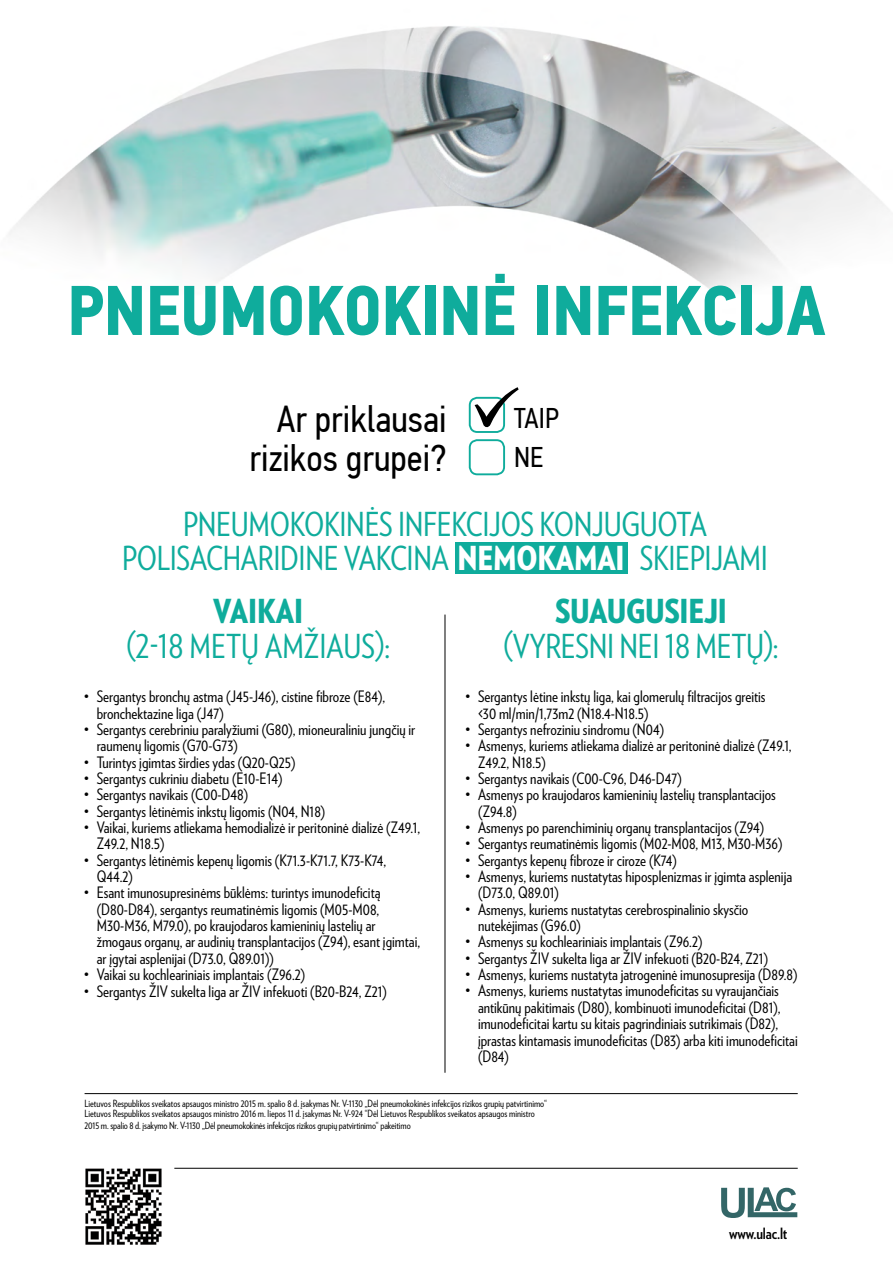
<style>
.page{position:relative;width:893px;height:1263px;background:#fff}
.page>*{position:absolute;margin:0;border:0;box-sizing:border-box;transform-origin:0 0}
.t1{font:700 70.5px "PF Din Text Cond Pro";color:#0fac9c}
.t2{font:37.5px/39px "PF Din Text Cond Pro";color:#000;text-align:right}
.t3{font:33px "Verlag Condensed";letter-spacing:-.01em;color:#0fac9c}
.t4{font:900 33px "Verlag Condensed";letter-spacing:-.01em;color:#0fac9c}
.t5{font:28.5px/39px "PF Din Text Cond Pro";color:#000}
.t6{font:15.75px/16.4px "Verlag Condensed";color:#000}
.t7{font:700 15.6px "Verlag Condensed";letter-spacing:-.01em;color:#000}
.t8{font:9.9px/10.5px "Verlag Condensed";color:#000}
.s1{font-weight:900;color:#fff}
</style>
<div class="page">
<img style="left:9px;top:26px;width:880px;height:268px">
<hr style="left:445px;top:614px;width:1px;height:459px;background:#000">
<hr style="left:85px;top:1093px;width:713px;height:1px;background:#000">
<hr style="left:174px;top:1168px;width:624px;height:1px;background:#000">
<div style="left:469px;top:397px;width:36px;height:36px;border:2px solid #0fac9c;border-radius:8px"></div>
<div style="left:469px;top:439px;width:36px;height:36px;border:2px solid #0fac9c;border-radius:8px"></div>
<svg style="left:475px;top:387px;width:44px;height:40px"></svg>
<img style="left:85px;top:1168px;width:77px;height:77px">
<svg style="left:721px;top:1187px;width:76px;height:31px"></svg>
<div style="left:455px;top:542px;width:172px;height:32px;background:#0fac9c"></div>
<h1 class="t1" style="left:67px;top:268px;width:760px">PNEUMOKOKINĖ INFEKCIJA</h1>
<h2 class="t2" style="left:250px;top:399px;width:198px">Ar priklausai rizikos grupei?</h2>
<h3 class="t5" style="left:514px;top:398px;width:46px">TAIP<br>NE</h3>
<h3 class="t3" style="left:183px;top:500px;width:267px">Pneumokokinėsinfekcij</h3>
<h3 class="t3" style="left:501px;top:500px;width:187px">oskonjuguota</h3>
<h3 class="t3" style="left:122px;top:535px;width:49px">polisac</h3>
<h3 class="t3" style="left:223px;top:535px;width:32px">haridinevakcina</h3>
<h3 class="t3" style="left:458px;top:535px;width:195px"><span class="s1">NEMOKAMAI</span> skiepijami</h3>
<h3 class="t4" style="left:213px;top:585px;width:92px">VAIKAI</h3>
<h3 class="t3" style="left:126px;top:622px;width:73px">(2-18 met</h3>
<h3 class="t3" style="left:241px;top:622px;width:34px">ų amžia</h3>
<h3 class="t3" style="left:343px;top:622px;width:48px">us):</h3>
<h3 class="t4" style="left:555px;top:585px;width:173px">SUAUGUSIEJI</h3>
<h3 class="t3" style="left:504px;top:622px;width:54px">(vyresninei</h3>
<h3 class="t3" style="left:665px;top:622px;width:41px">18 met</h3>
<h3 class="t3" style="left:746px;top:622px;width:34px">ų):</h3>
<p class="t6" style="left:478px;top:688px;width:289px;text-indent:-13px">• Sergantys lėtine inkstų liga, kai glomerulų filtracijos greitis &lt;30 ml/min/1,73m2 (N18.4-N18.5)</p>
<p class="t6" style="left:465px;top:720px;width:200px">• Sergantys nefroziniu sindromu (N04)</p>
<p class="t6" style="left:478px;top:737px;width:315px;text-indent:-13px">• Asmenys, kuriems atliekama dializė ar peritoninė dializė (Z49.1,<br>Z49.2, N18.5)</p>
<p class="t6" style="left:465px;top:769px;width:218px">• Sergantys navikais (C00-C96, D46-D47)</p>
<p class="t6" style="left:478px;top:786px;width:299px;text-indent:-13px">• Asmenys po kraujodaros kamieninių lastelių transplantacijos (Z94.8)</p>
<p class="t6" style="left:465px;top:818px;width:300px">• Asmenys po parenchiminių organų transplantacijos (Z94)</p>
<p class="t6" style="left:465px;top:835px;width:319px">• Sergantys reumatinėmis ligomis (M02-M08, M13, M30-M36)</p>
<p class="t6" style="left:465px;top:851px;width:213px">• Sergantys kepenų fibroze ir ciroze (K74)</p>
<p class="t6" style="left:478px;top:867px;width:316px;text-indent:-13px">• Asmenys, kuriems nustatytas hiposplenizmas ir įgimta asplenija (D73.0, Q89.01)</p>
<p class="t6" style="left:478px;top:900px;width:272px;text-indent:-13px">• Asmenys, kuriems nustatytas cerebrospinalinio skysčio nutekėjimas (G96.0)</p>
<p class="t6" style="left:465px;top:933px;width:239px">• Asmenys su kochleariniais implantais (Z96.2)</p>
<p class="t6" style="left:465px;top:949px;width:304px">• Sergantys ŽIV sukelta liga ar ŽIV infekuoti (B20-B24, Z21)</p>
<p class="t6" style="left:465px;top:966px;width:334px">• Asmenys, kuriems nustatyta jatrogeninė imunosupresija (D89.8)</p>
<p class="t6" style="left:478px;top:982px;width:321px;text-indent:-13px">• Asmenys, kuriems nustatytas imunodeficitas su vyraujančiais antikūnų pakitimais (D80), kombinuoti imunodeficitai (D81), imunodeficitai kartu su kitais pagrindiniais sutrikimais (D82), įprastas kintamasis imunodeficitas (D83) arba kiti imunodeficitai (D84)</p>
<p class="t8" style="left:84px;top:1098px;width:464px">Lietuvos Respublikos sveikatos apsaugos ministro 2015 m. spalio 8 d. įsakymas Nr. V-1130 „Dėl pneumokokinės infekcijos rizikos grupių patvirtinimo“<br>Lietuvos Respublikos sveikatos apsaugos ministro 2016 m. liepos 11 d. įsakymas Nr. V-924 “Dėl Lietuvos Respublikos sveikatos apsaugos ministro</p>
<p class="t8" style="left:84px;top:1120px;width:328px">2015 m. spalio 8 d. įsakymo Nr. V-1130 „Dėl pneumokokinės infekcijos rizikos grupių patvirtinimo“ pakeitimo</p>
<p class="t6" style="left:97px;top:688px;width:290px;text-indent:-13px">• Sergantys bronchų astma (J45-J46), cistine fibroze (E84), bronchektazine liga (J47)</p>
<p class="t6" style="left:97px;top:720px;width:320px;text-indent:-13px">• Sergantys cerebriniu paralyžiumi (G80), mioneuraliniu jungčių ir raumenų ligomis (G70-G73)</p>
<p class="t6" style="left:84px;top:753px;width:213px">• Turintys įgimtas širdies ydas (Q20-Q25)</p>
<p class="t6" style="left:84px;top:769px;width:200px">• Sergantys cukriniu diabetu (E10-E14)</p>
<p class="t6" style="left:84px;top:786px;width:166px">• Sergantys navikais (C00-D48)</p>
<p class="t6" style="left:84px;top:802px;width:243px">• Sergantys lėtinėmis inkstų ligomis (N04, N18)</p>
<p class="t6" style="left:97px;top:818px;width:325px;text-indent:-13px">• Vaikai, kuriems atliekama hemodializė ir peritoninė dializė (Z49.1,<br>Z49.2, N18.5)</p>
<p class="t6" style="left:97px;top:851px;width:291px;text-indent:-13px">• Sergantys lėtinėmis kepenų ligomis (K71.3-K71.7, K73-K74,<br>Q44.2)</p>
<p class="t6" style="left:97px;top:884px;width:325px;text-indent:-13px">• Esant imunosupresinėms būklėms: turintys imunodeficitą (D80-D84), sergantys reumatinėmis ligomis (M05-M08, M30-M36, M79.0), po kraujodaros kamieninių lastelių ar žmogaus organų, ar audinių transplantacijos (Z94), esant įgimtai, ar įgytai asplenijai (D73.0, Q89.01))</p>
<p class="t6" style="left:84px;top:966px;width:223px">• Vaikai su kochleariniais implantais (Z96.2)</p>
<p class="t6" style="left:84px;top:982px;width:304px">• Sergantys ŽIV sukelta liga ar ŽIV infekuoti (B20-B24, Z21)</p>
<p class="t7" style="left:729px;top:1221px;width:60px">www.ulac.lt</p>
</div>
